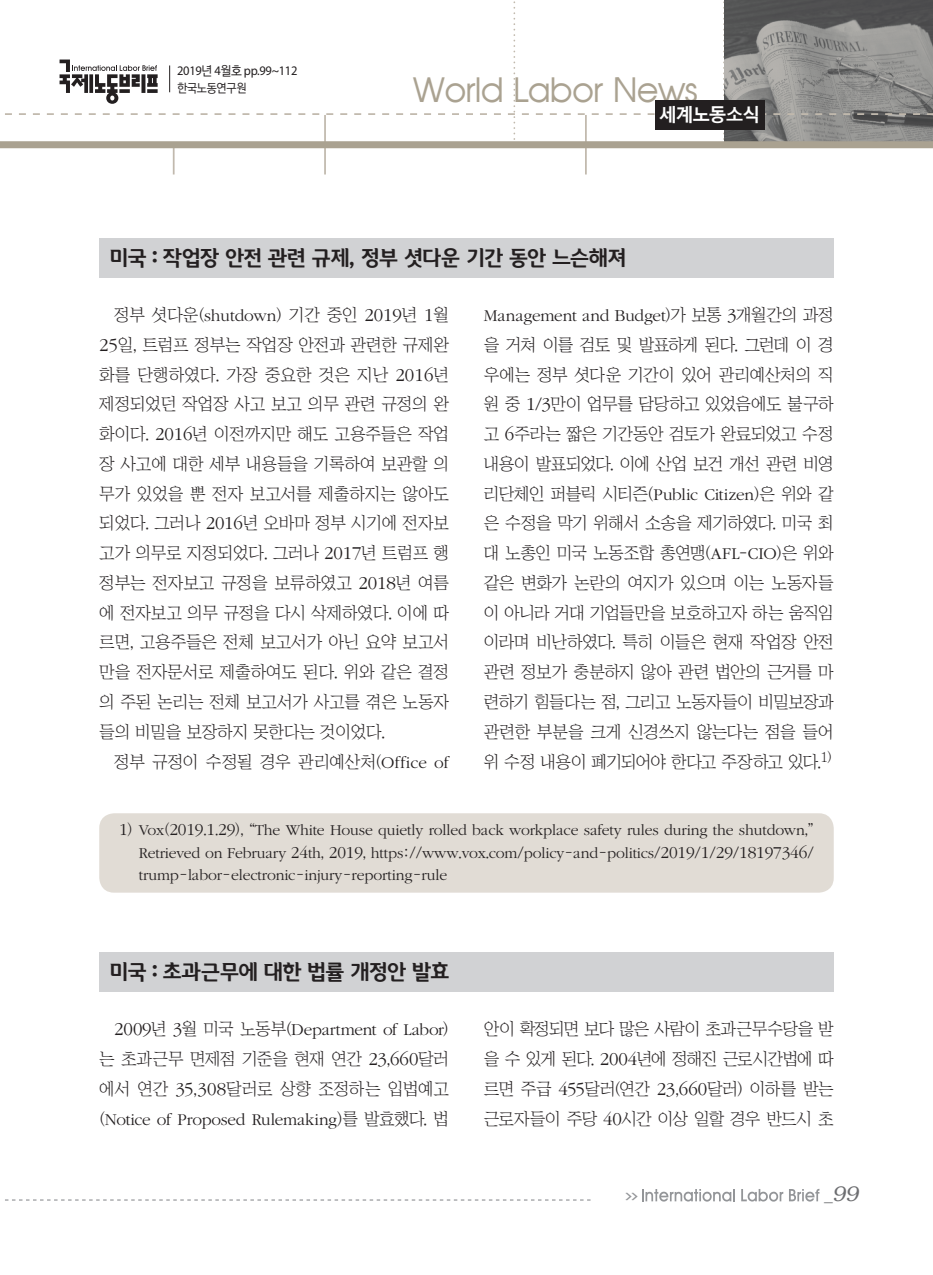
<style>
.page{position:relative;width:933px;height:1275px;background:#fff}
.page>*{position:absolute;margin:0;border:0;box-sizing:border-box;transform-origin:0 0}
.t1{font:33.6px "Avian";letter-spacing:-.025em;color:#aaa291}
.노사정__제목{font:700 21px "Auction Gothic";letter-spacing:-.05em;color:#231f20}
.t2{font:italic 300 21px "Bookman";color:#6c6d70}
.t3{font:700 18.38px "Malgun Gothic";letter-spacing:-.09em;color:#fff}
.노사정__본문{font:17.15px/29.8px "Chosunilbo NM";letter-spacing:-.01em;color:#231f20;text-align:justify}
.각주{font:300 15.75px/22.8px "ITC Garamond Std";letter-spacing:-.01em;color:#231f20;text-align:justify}
.머리__페이지{font:13.12px "Myriad Pro";letter-spacing:-.025em;color:#231f20;scale:.95 1}
.머리__노동연구원{font:500 12.25px "Ko Pub Dotum";letter-spacing:-.025em;color:#231f20;scale:.95 1}
.t4{font:700 7.88px "Ko Pub Dotum";color:#939598;scale:2 1}
.s1{font-family:"Ko Pub Dotum";font-weight:500}
.s2{font-family:"ITC Garamond Std";font-weight:300}
.s3{font-family:"ITC Garamond Std";font-weight:300;font-size:18.9px}
.s4{font-size:17.32px}
.s5{font-family:"Chosunilbo NM";font-weight:400}
.s6{font-family:"Helvetica";font-weight:400;font-style:normal;font-size:17.5px}
</style>
<div class="page">
<svg style="left:5px;top:1199px;width:585px;height:1px"></svg>
<svg style="left:642px;top:1189px;width:93px;height:13px"></svg>
<svg style="left:741px;top:1189px;width:42px;height:13px"></svg>
<svg style="left:789px;top:1189px;width:30px;height:12px"></svg>
<svg style="left:5px;top:0;width:928px;height:174px"></svg>
<div style="left:0;top:141px;width:933px;height:7px;background:#aaa291"></div>
<div style="left:655px;top:100px;width:109px;height:30px;background:#231f20"></div>
<div style="left:99px;top:238px;width:734px;height:40px;background:#d1d2d4"></div>
<div style="left:99px;top:952px;width:734px;height:40px;background:#d1d2d4"></div>
<div style="left:99px;top:813px;width:734px;height:80px;background:#e1dcd5;border-radius:15px"></div>
<p class="머리__페이지" style="left:177px;top:62px;width:128px">2019<span class="s1">년</span> 4<span class="s1">월호</span> pp.99~112</p>
<p class="머리__노동연구원" style="left:177px;top:82px;width:74px">한국노동연구원</p>
<h1 class="t1" style="left:413px;top:70px;width:286px">World Labor News</h1>
<p class="t3" style="left:659px;top:103px;width:103px">세계노동소식</p>
<p class="노사정__제목" style="left:109px;top:247px;width:519px">미국 : 작업장 안전 관련 규제, 정부 셧다운 기간 동안 느슨해져</p>
<p class="노사정__본문" style="left:99px;top:300px;width:351px;text-indent:15px">정부 셧다운(<span class="s2">shutdown</span>) 기간 중인 <span class="s3">2019</span>년 <span class="s3">1</span>월 <span class="s3">25</span>일, 트럼프 정부는 작업장 안전과 관련한 규제완 화를 단행하였다. 가장 중요한 것은 지난 <span class="s3">2016</span>년 제정되었던 작업장 사고 보고 의무 관련 규정의 완 화이다. <span class="s3">2016</span>년 이전까지만 해도 고용주들은 작업 장 사고에 대한 세부 내용들을 기록하여 보관할 의 무가 있었을 뿐 전자 보고서를 제출하지는 않아도 되었다. 그러나 <span class="s3">2016</span>년 오바마 정부 시기에 전자보 고가 의무로 지정되었다. 그러나 <span class="s3">2017</span>년 트럼프 행 정부는 전자보고 규정을 보류하였고 <span class="s3">2018</span>년 여름 에 전자보고 의무 규정을 다시 삭제하였다. 이에 따 르면, 고용주들은 전체 보고서가 아닌 요약 보고서 만을 전자문서로 제출하여도 된다. 위와 같은 결정 의 주된 논리는 전체 보고서가 사고를 겪은 노동자 들의 비밀을 보장하지 못한다는 것이었다.</p>
<p class="노사정__본문" style="left:114px;top:746px;width:336px">정부 규정이 수정될 경우 관리예산처(<span class="s2">Office of</span></p>
<p class="노사정__본문" style="left:484px;top:300px;width:351px"><span class="s2">Management and Budget</span>)가 보통 <span class="s3">3</span>개월간의 과정 을 거쳐 이를 검토 및 발표하게 된다. 그런데 이 경 우에는 정부 셧다운 기간이 있어 관리예산처의 직 원 중 <span class="s3">1</span>/<span class="s3">3</span>만이 업무를 담당하고 있었음에도 불구하 고 <span class="s3">6</span>주라는 짧은 기간동안 검토가 완료되었고 수정 내용이 발표되었다. 이에 산업 보건 개선 관련 비영 리단체인 퍼블릭 시티즌(<span class="s2">Public Citizen</span>)은 위와 같 은 수정을 막기 위해서 소송을 제기하였다. 미국 최 대 노총인 미국 노동조합 총연맹(<span class="s2">AFL</span>-<span class="s2">CIO</span>)은 위와 같은 변화가 논란의 여지가 있으며 이는 노동자들 이 아니라 거대 기업들만을 보호하고자 하는 움직임 이라며 비난하였다. 특히 이들은 현재 작업장 안전 관련 정보가 충분하지 않아 관련 법안의 근거를 마 련하기 힘들다는 점, 그리고 노동자들이 비밀보장과 관련한 부분을 크게 신경쓰지 않는다는 점을 들어 위 수정 내용이 폐기되어야 한다고 주장하고 있다.<sup>1)</sup></p>
<p class="각주" style="left:139px;top:819px;width:676px;text-indent:-20px"><span class="s4">1</span><span class="s5">)</span> Vox<span class="s5">(</span><span class="s4">2019</span><span class="s5">.</span><span class="s4">1</span><span class="s5">.</span><span class="s4">29</span><span class="s5">), “</span>The White House quietly rolled back workplace safety rules during the shutdown<span class="s5">,” </span>Retrieved on February <span class="s4">24</span>th<span class="s5">,</span> <span class="s4">2019</span><span class="s5">,</span> https<span class="s5">://</span>www<span class="s5">.</span>vox<span class="s5">.</span>com<span class="s5">/</span>policy<span class="s5">-</span>and<span class="s5">-</span>politics<span class="s5">/</span><span class="s4">2019</span><span class="s5">/</span><span class="s4">1</span><span class="s5">/</span><span class="s4">29</span><span class="s5">/</span><span class="s4">18197346</span><span class="s5">/ </span>trump<span class="s5">-</span>labor<span class="s5">-</span>electronic<span class="s5">-</span>injury<span class="s5">-</span>reporting<span class="s5">-</span>rule</p>
<p class="노사정__제목" style="left:109px;top:961px;width:342px">미국 : 초과근무에 대한 법률 개정안 발효</p>
<p class="노사정__본문" style="left:99px;top:1014px;width:351px;text-indent:15px"><span class="s3">2009</span>년 <span class="s3">3</span>월 미국 노동부(<span class="s2">Department of Labor</span>) 는 초과근무 면제점 기준을 현재 연간 <span class="s3">23</span>,<span class="s3">660</span>달러 에서 연간 <span class="s3">35</span>,<span class="s3">308</span>달러로 상향 조정하는 입법예고 (<span class="s2">Notice of Proposed Rulemaking</span>)를 발효했다. 법</p>
<p class="노사정__본문" style="left:484px;top:1014px;width:351px">안이 확정되면 보다 많은 사람이 초과근무수당을 받 을 수 있게 된다. <span class="s3">2004</span>년에 정해진 근로시간법에 따 르면 주급 <span class="s3">455</span>달러(연간 <span class="s3">23</span>,<span class="s3">660</span>달러) 이하를 받는 근로자들이 주당 <span class="s3">40</span>시간 이상 일할 경우 반드시 초</p>
<p class="t4" style="left:625px;top:1192px;width:8px">&gt;&gt;</p>
<p class="t2" style="left:824px;top:1182px;width:36px"><span class="s6">_</span>99</p>
</div>
